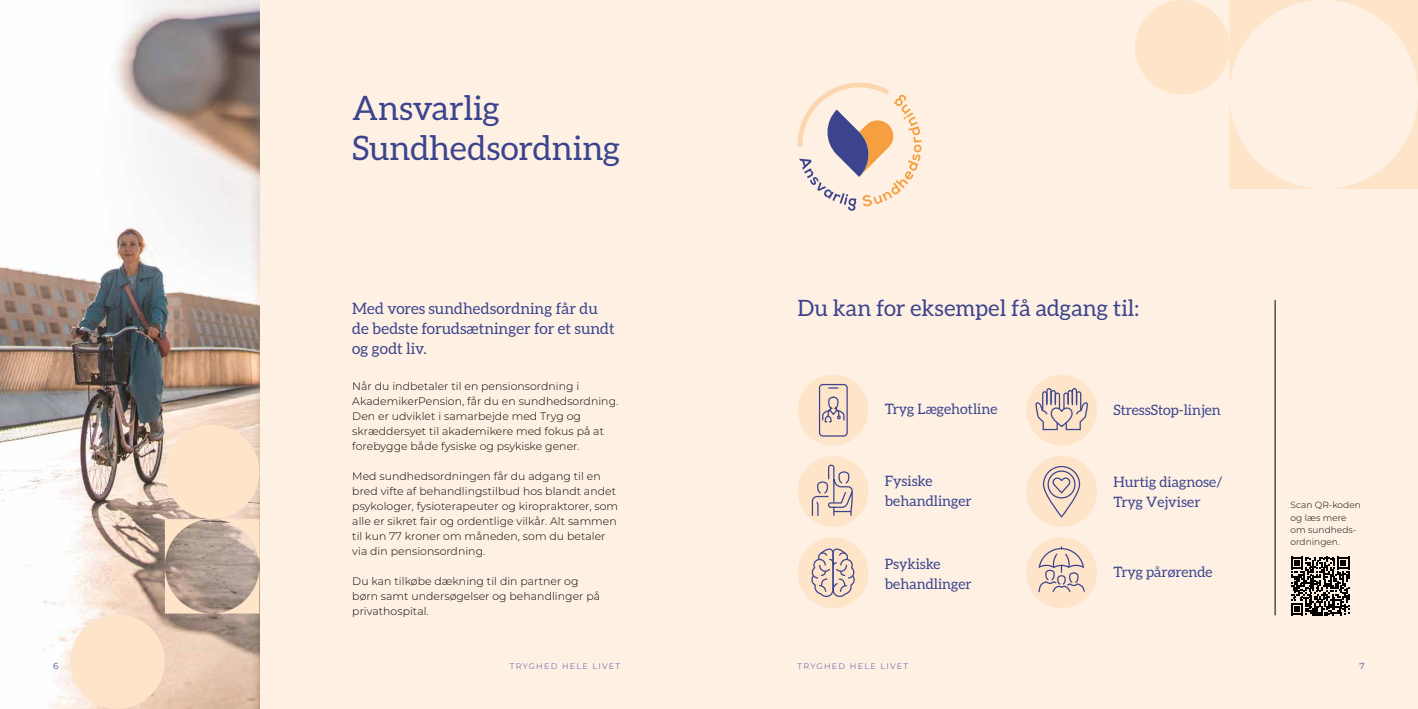
<style>
.page{position:relative;width:1418px;height:709px;background:#fff}
.page>*{position:absolute;margin:0;border:0;box-sizing:border-box;transform-origin:0 0}
.t1{font:33.75px/40px "Aleo";letter-spacing:-.005em;color:#3c448d}
.t2{font:22.5px "Aleo";color:#3c448d}
.t3{font:15.62px/20px "Aleo";color:#3c448d}
.t4{font:14.38px/20px "Aleo";color:#3c448d}
.t5{font:300 10.88px/15px "Montserrat";letter-spacing:.005em;color:#000}
.t6{font:300 9px/12.2px "Montserrat";letter-spacing:.005em;color:#000}
.t7{font:500 8.75px "Montserrat";color:#7473ad}
.t8{font:8.12px "Montserrat";letter-spacing:.15em;color:#7473ad}
</style>
<div class="page">
<div style="left:0;top:0;width:1417px;height:709px;background:#fef1e4"></div>
<svg style="left:797px;top:82px;width:124px;height:129px"></svg>
<div style="left:797px;top:375px;width:71px;height:70px;background:#fee4c9;border-radius:50%"></div>
<div style="left:819px;top:384px;width:28px;height:52px;border:1px solid #3c448d;border-radius:3px"></div>
<svg style="left:822px;top:396px;width:23px;height:27px"></svg>
<div style="left:797px;top:456px;width:71px;height:71px;background:#fee4c9;border-radius:50%"></div>
<svg style="left:811px;top:464px;width:42px;height:52px"></svg>
<div style="left:797px;top:537px;width:71px;height:71px;background:#fee4c9;border-radius:50%"></div>
<svg style="left:811px;top:548px;width:44px;height:49px"></svg>
<div style="left:1026px;top:375px;width:71px;height:70px;background:#fee4c9;border-radius:50%"></div>
<svg style="left:1033px;top:387px;width:55px;height:44px"></svg>
<div style="left:1026px;top:456px;width:71px;height:71px;background:#fee4c9;border-radius:50%"></div>
<svg style="left:1051px;top:477px;width:19px;height:17px"></svg>
<div style="left:1047px;top:470px;width:28px;height:28px;border:1px solid #3c448d;border-radius:50%"></div>
<div style="left:1042px;top:466px;width:38px;height:51px;border:1px solid #3c448d;border-radius:18px"></div>
<div style="left:1026px;top:537px;width:71px;height:71px;background:#fee4c9;border-radius:50%"></div>
<svg style="left:1038px;top:547px;width:47px;height:46px"></svg>
<svg style="left:1229px;top:0;width:188px;height:189px"></svg>
<div style="left:1134px;top:0;width:95px;height:94px;background:#fee4c9;border-radius:50%"></div>
<img style="left:0;top:0;width:259px;height:709px">
<svg style="left:165px;top:519px;width:94px;height:94px;background:#bfaa9c"></svg>
<div style="left:165px;top:424px;width:94px;height:95px;background:#fee4c9;border-radius:50%"></div>
<div style="left:70px;top:614px;width:95px;height:95px;background:#fee4c9;border-radius:50%"></div>
<hr style="left:1274px;top:300px;width:1px;height:315px;background:#000">
<svg style="left:1291px;top:557px;width:58px;height:58px"></svg>
<h1 class="t1" style="left:352px;top:88px;width:269px">Ansvarlig<br>Sundhedsordning</h1>
<h3 class="t3" style="left:352px;top:299px;width:264px">Med vores sundhedsordning får du de bedste forudsætninger for et sundt og godt liv.</h3>
<p class="t5" style="left:352px;top:378px;width:267px">Når du indbetaler til en pensionsordning i AkademikerPension, får du en sundhedsordning.<br>Den er udviklet i samarbejde med Tryg og skræddersyet til akademikere med fokus på at forebygge både fysiske og psykiske gener.</p>
<p class="t5" style="left:352px;top:468px;width:267px">Med sundhedsordningen får du adgang til en bred vifte af behandlingstilbud hos blandt andet psykologer, fysioterapeuter og kiropraktorer, som alle er sikret fair og ordentlige vilkår. Alt sammen til kun 77 kroner om måneden, som du betaler via din pensionsordning.</p>
<p class="t5" style="left:352px;top:573px;width:249px">Du kan tilkøbe dækning til din partner og børn samt undersøgelser og behandlinger på privathospital.</p>
<h2 class="t2" style="left:797px;top:295px;width:343px">Du kan for eksempel få adgang til:</h2>
<h3 class="t4" style="left:884px;top:398px;width:114px">Tryg Lægehotline</h3>
<h3 class="t4" style="left:884px;top:471px;width:88px">Fysiske behandlinger</h3>
<h3 class="t4" style="left:884px;top:553px;width:88px">Psykiske behandlinger</h3>
<h3 class="t4" style="left:1113px;top:399px;width:109px">StressStop-linjen</h3>
<h3 class="t4" style="left:1113px;top:471px;width:110px">Hurtig diagnose/<br>Tryg Vejviser</h3>
<h3 class="t4" style="left:1113px;top:561px;width:101px">Tryg pårørende</h3>
<p class="t6" style="left:1290px;top:499px;width:72px">Scan QR-koden og læs mere om sundheds&shy;ordningen.</p>
<p class="t7" style="left:53px;top:660px;width:7px">6</p>
<p class="t8" style="left:510px;top:661px;width:112px">TRYGHED HELE LIVET</p>
<p class="t8" style="left:797px;top:661px;width:112px">TRYGHED HELE LIVET</p>
<p class="t7" style="left:1359px;top:660px;width:7px">7</p>
</div>
